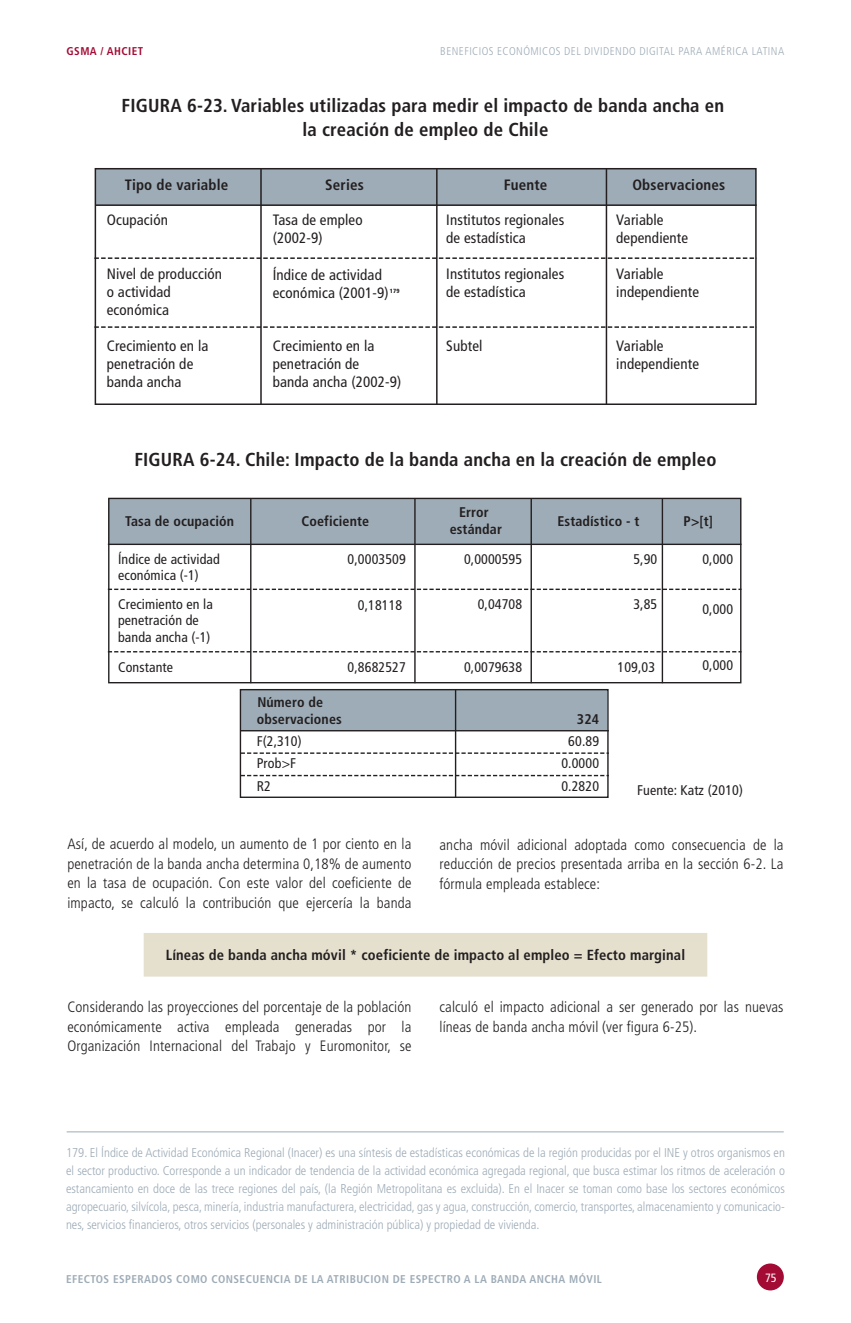
<style>
.page{position:relative;width:851px;height:1323px;background:#fff}
.page>*{position:absolute;margin:0;border:0;box-sizing:border-box;transform-origin:0 0}
.t1{font:700 condensed 18.75px/24px "Frutiger";letter-spacing:.01em;color:#231f20;text-align:center}
.t2{font:300 condensed 15px/19.5px "Frutiger";letter-spacing:.01em;color:#231f20;text-align:justify}
.t3{font:condensed 15px/18px "Frutiger";letter-spacing:.01em;color:#231f20}
.t4{font:700 condensed 15px "Frutiger";letter-spacing:.01em;color:#231f20}
.t5{font:700 condensed 14.55px "Frutiger";letter-spacing:.01em;color:#231f20}
.t6{font:condensed 13.95px/22.4px "Frutiger";letter-spacing:.01em;color:#231f20}
.t7{font:700 condensed 13.95px/16.8px "Frutiger";letter-spacing:.01em;color:#231f20;text-align:center}
.t8{font:300 condensed 12.75px/18px "Frutiger";color:#9eacb7;text-align:justify}
.t9{font:condensed 12px "Frutiger";color:#fff}
.t10{font:700 condensed 11.25px "Frutiger";letter-spacing:.04em;color:#9eacb7}
.t11{font:300 condensed 11.25px "Frutiger";letter-spacing:.04em;color:#9eacb7}
.t12{font:700 condensed 11.25px "Frutiger";letter-spacing:.04em;color:#a30a34}
.t13{font:900 condensed 6px "Frutiger";color:#231f20}
.s1{font-weight:700}
</style>
<div class="page">
<div style="left:756px;top:1263px;width:27px;height:27px;background:#a30a34;border-radius:50%"></div>
<hr style="left:67px;top:1131px;width:716px;height:1px;background:#9eacb7">
<div style="left:144px;top:933px;width:563px;height:43px;background:#e5e0ce"></div>
<svg style="left:94px;top:168px;width:663px;height:237px"></svg>
<svg style="left:94px;top:257px;width:662px;height:2px"></svg>
<hr style="left:95px;top:204px;width:661px;height:2px;background:#231f20">
<hr style="left:260px;top:169px;width:2px;height:236px;background:#231f20">
<hr style="left:436px;top:169px;width:1px;height:236px;background:#231f20">
<hr style="left:605px;top:169px;width:2px;height:236px;background:#231f20">
<svg style="left:94px;top:326px;width:662px;height:2px"></svg>
<svg style="left:107px;top:497px;width:635px;height:187px"></svg>
<svg style="left:108px;top:588px;width:633px;height:2px"></svg>
<hr style="left:108px;top:543px;width:633px;height:2px;background:#231f20">
<hr style="left:250px;top:499px;width:1px;height:184px;background:#231f20">
<hr style="left:414px;top:499px;width:1px;height:184px;background:#231f20">
<hr style="left:530px;top:499px;width:2px;height:184px;background:#231f20">
<hr style="left:661px;top:499px;width:2px;height:184px;background:#231f20">
<svg style="left:108px;top:651px;width:633px;height:1px"></svg>
<div style="left:241px;top:690px;width:366px;height:41px;background:#9eacb7"></div>
<div style="left:240px;top:689px;width:368px;height:109px;border:1px solid #231f20"></div>
<hr style="left:241px;top:730px;width:367px;height:1px;background:#231f20">
<svg style="left:241px;top:752px;width:367px;height:2px"></svg>
<svg style="left:241px;top:775px;width:367px;height:1px"></svg>
<hr style="left:455px;top:690px;width:1px;height:107px;background:#231f20">
<p class="t12" style="left:67px;top:44px;width:78px">GSMA / AHCIET</p>
<p class="t11" style="left:440px;top:45px;width:345px">BENEFICIOS ECONÓMICOS DEL DIVIDENDO DIGITAL PARA AMÉRICA LATINA</p>
<p class="t1" style="left:122px;top:93px;width:604px">FIGURA 6-23. Variables utilizadas para medir el impacto de banda ancha en la creación de empleo de Chile</p>
<p class="t4" style="left:125px;top:176px;width:105px">Tipo de variable</p>
<p class="t4" style="left:325px;top:176px;width:40px">Series</p>
<p class="t4" style="left:503px;top:176px;width:45px">Fuente</p>
<p class="t4" style="left:632px;top:176px;width:94px">Observaciones</p>
<p class="t3" style="left:107px;top:211px;width:63px">Ocupación</p>
<p class="t3" style="left:273px;top:211px;width:91px">Tasa de empleo (2002-9)</p>
<p class="t3" style="left:446px;top:211px;width:119px">Institutos regionales de estadística</p>
<p class="t3" style="left:616px;top:211px;width:73px">Variable dependiente</p>
<p class="t3" style="left:107px;top:265px;width:117px">Nivel de producción o actividad económica</p>
<p class="t3" style="left:273px;top:266px;width:117px">Índice de actividad económica (2001-9)</p>
<p class="t3" style="left:446px;top:265px;width:119px">Institutos regionales de estadística</p>
<p class="t3" style="left:616px;top:265px;width:84px">Variable independiente</p>
<p class="t3" style="left:107px;top:337px;width:103px">Crecimiento en la penetración de banda ancha</p>
<p class="t3" style="left:273px;top:337px;width:130px">Crecimiento en la penetración de<br>banda ancha (2002-9)</p>
<p class="t3" style="left:446px;top:337px;width:38px">Subtel</p>
<p class="t3" style="left:616px;top:337px;width:84px">Variable independiente</p>
<p class="t13" style="left:390px;top:287px;width:11px">179</p>
<p class="t1" style="left:134px;top:447px;width:583px">FIGURA 6-24. Chile: Impacto de la banda ancha en la creación de empleo</p>
<p class="t7" style="left:125px;top:513px;width:110px">Tasa de ocupación</p>
<p class="t7" style="left:301px;top:513px;width:69px">Coeficiente</p>
<p class="t7" style="left:449px;top:504px;width:54px">Error estándar</p>
<p class="t7" style="left:557px;top:513px;width:83px">Estadístico - t</p>
<p class="t7" style="left:683px;top:513px;width:31px">P&gt;[t]</p>
<p class="t6" style="left:118px;top:550px;width:103px;line-height:16.8px">Índice de actividad económica (-1)</p>
<p class="t6" style="left:347px;top:548px;width:60px">0,0003509</p>
<p class="t6" style="left:464px;top:548px;width:60px">0,0000595</p>
<p class="t6" style="left:633px;top:548px;width:25px">5,90</p>
<p class="t6" style="left:702px;top:548px;width:32px">0,000</p>
<p class="t6" style="left:702px;top:598px;width:32px">0,000</p>
<p class="t6" style="left:118px;top:595px;width:96px;line-height:16.8px">Crecimiento en la penetración de banda ancha (-1)</p>
<p class="t6" style="left:358px;top:594px;width:46px">0,18118</p>
<p class="t6" style="left:477px;top:593px;width:46px">0,04708</p>
<p class="t6" style="left:633px;top:593px;width:25px">3,85</p>
<p class="t6" style="left:118px;top:656px;width:56px">Constante</p>
<p class="t6" style="left:347px;top:656px;width:60px">0,8682527</p>
<p class="t6" style="left:464px;top:656px;width:60px">0,0079638</p>
<p class="t6" style="left:617px;top:656px;width:39px">109,03</p>
<p class="t6" style="left:702px;top:654px;width:32px">0,000</p>
<p class="t7" style="left:257px;top:693px;width:87px;text-align:left">Número de observaciones</p>
<p class="t6" style="left:257px;top:730px;width:46px">F(2,310)<br>Prob&gt;F<br>R2</p>
<p class="t6" style="left:561px;top:707px;width:39px;text-align:right"><span class="s1">324<br></span>60.89<br>0.0000<br>0.2820</p>
<p class="t6" style="left:637px;top:779px;width:107px">Fuente: Katz (2010)</p>
<p class="t2" style="left:67px;top:835px;width:345px">Así, de acuerdo al modelo, un aumento de 1 por ciento en la penetración de la banda ancha determina 0,18% de aumento en la tasa de ocupación. Con este valor del coeficiente de impacto, se calculó la contribución que ejercería la banda</p>
<p class="t2" style="left:439px;top:835px;width:345px">ancha móvil adicional adoptada como consecuencia de la reducción de precios presentada arriba en la sección 6-2. La fórmula empleada establece:</p>
<p class="t5" style="left:166px;top:946px;width:521px">Líneas de banda ancha móvil * coeficiente de impacto al empleo = Efecto marginal</p>
<p class="t2" style="left:67px;top:997px;width:345px">Considerando las proyecciones del porcentaje de la población económicamente activa empleada generadas por la Organización Internacional del Trabajo y Euromonitor, se</p>
<p class="t2" style="left:439px;top:997px;width:345px">calculó el impacto adicional a ser generado por las nuevas líneas de banda ancha móvil (ver figura 6-25).</p>
<p class="t8" style="left:66px;top:1143px;width:720px">179. El Índice de Actividad Económica Regional (Inacer) es una síntesis de estadísticas económicas de la región producidas por el INE y otros organismos en el sector productivo. Corresponde a un indicador de tendencia de la actividad económica agregada regional, que busca estimar los ritmos de aceleración o estancamiento en doce de las trece regiones del país, (la Región Metropolitana es excluida). En el Inacer se toman como base los sectores económicos agropecuario, silvícola, pesca, minería, industria manufacturera, electricidad, gas y agua, construcción, comercio, transportes, almacenamiento y comunicacio&shy;nes, servicios financieros, otros servicios (personales y administración pública) y propiedad de vivienda.</p>
<p class="t10" style="left:66px;top:1272px;width:537px">EFECTOS ESPERADOS COMO CONSECUENCIA DE LA ATRIBUCION DE ESPECTRO A LA BANDA ANCHA MÓVIL</p>
<p class="t9" style="left:765px;top:1270px;width:13px">75</p>
</div>
